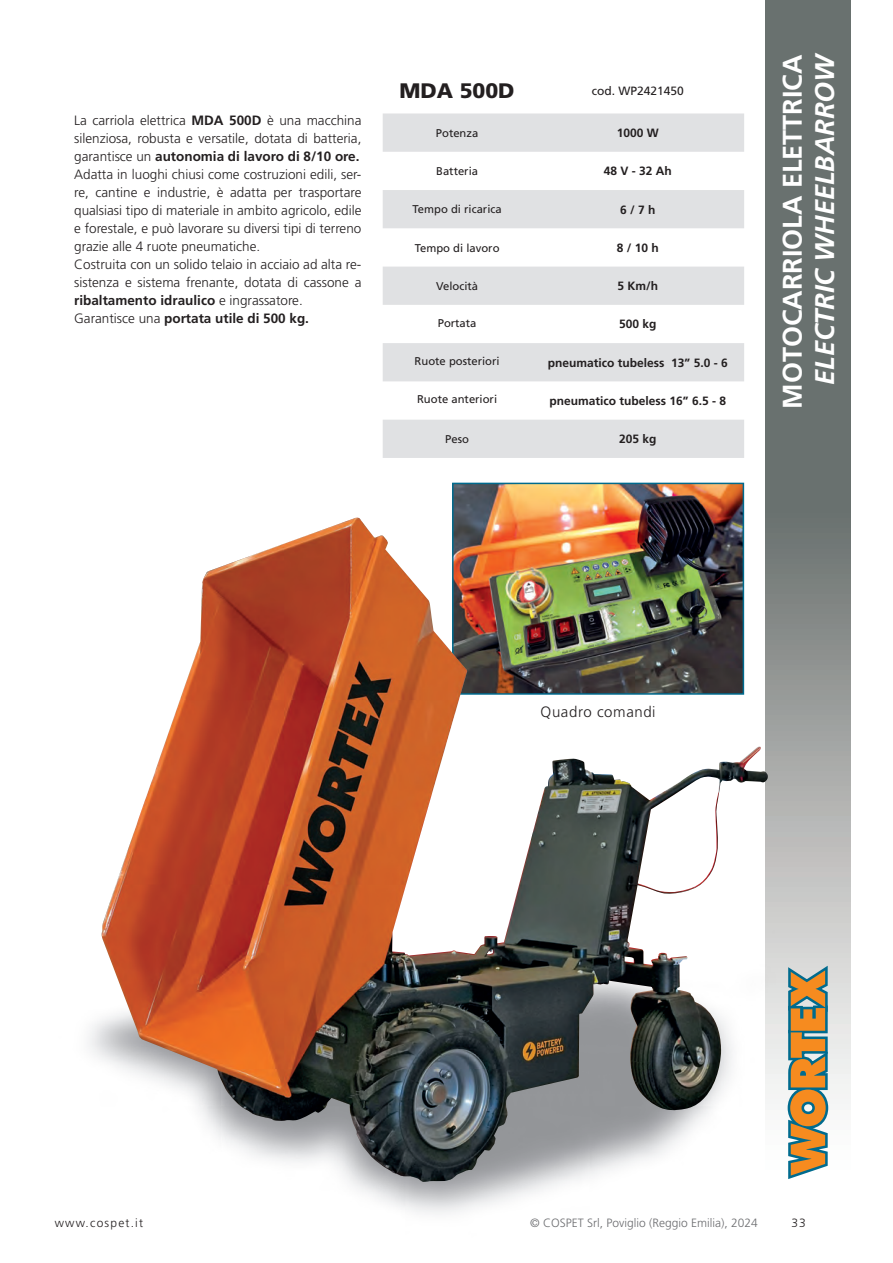
<style>
.page{position:relative;width:893px;height:1263px;background:#fff}
.page>*{position:absolute;margin:0;border:0;box-sizing:border-box;transform-origin:0 0}
.t1{font:700 27px "Frutiger LT Std";color:#fff}
.t2{font:italic 700 27px "Frutiger LT Std";color:#fff}
.t3{font:900 21px "Frutiger LT Std";color:#231f20}
.t4{font:300 15px "Frutiger LT Std";letter-spacing:.04em;color:#231f20}
.t5{font:300 13.5px/18px "Frutiger LT Std";color:#231f20}
.t6{font:700 12px "Frutiger LT Std";color:#231f20}
.t7{font:300 12px "Frutiger LT Std";color:#6c6d70}
.t8{font:300 12px "Frutiger LT Std";letter-spacing:.1em;color:#231f20}
.t9{font:12px "Frutiger LT Std";color:#231f20}
.t10{font:11.25px "Frutiger LT Std";color:#231f20}
.s1{font-weight:700}
</style>
<div class="page">
<svg style="left:765px;top:0;width:85px;height:923px;background:#808583"></svg>
<svg style="left:383px;top:113px;width:361px;height:345px;fill:#e0e1e3"></svg>
<img style="left:455px;top:486px;width:286px;height:206px">
<div style="left:452px;top:483px;width:292px;height:212px;border:2px solid #006b8e"></div>
<img style="left:89px;top:923px;width:762px;height:291px">
<img style="left:101px;top:518px;width:620px;height:664px">
<p class="t5" style="left:74px;top:112px;width:289px">La carriola elettrica <span class="s1">MDA 500D</span> è una macchina silenziosa, robusta e versatile, dotata di batteria, garantisce un <span class="s1">autonomia di lavoro di 8/10 ore.<br></span>Adatta in luoghi chiusi come costruzioni edili, ser&shy;re, cantine e industrie, è adatta per trasportare qualsiasi tipo di materiale in ambito agricolo, edile e forestale, e può lavorare su diversi tipi di terreno grazie alle 4 ruote pneumatiche.<br>Costruita con un solido telaio in acciaio ad alta re&shy;sistenza e sistema frenante, dotata di cassone a <span class="s1">ribaltamento idraulico</span> e ingrassatore.<br>Garantisce una <span class="s1">portata utile di 500 kg.</span></p>
<h2 class="t3" style="left:400px;top:78px;width:116px">MDA 500D</h2>
<p class="t9" style="left:592px;top:83px;width:94px">cod. WP2421450</p>
<p class="t10" style="left:436px;top:126px;width:44px">Potenza</p>
<p class="t6" style="left:617px;top:126px;width:44px">1000 W</p>
<p class="t10" style="left:436px;top:165px;width:43px">Batteria</p>
<p class="t6" style="left:604px;top:164px;width:70px">48 V - 32 Ah</p>
<p class="t10" style="left:412px;top:203px;width:91px">Tempo di ricarica</p>
<p class="t6" style="left:620px;top:202px;width:37px">6 / 7 h</p>
<p class="t10" style="left:415px;top:241px;width:86px">Tempo di lavoro</p>
<p class="t6" style="left:617px;top:241px;width:44px">8 / 10 h</p>
<p class="t10" style="left:436px;top:279px;width:44px">Velocità</p>
<p class="t6" style="left:617px;top:279px;width:42px">5 Km/h</p>
<p class="t10" style="left:438px;top:316px;width:40px">Portata</p>
<p class="t6" style="left:619px;top:317px;width:39px">500 kg</p>
<p class="t10" style="left:415px;top:354px;width:87px">Ruote posteriori</p>
<p class="t6" style="left:548px;top:356px;width:181px">pneumatico tubeless 13” 5.0 - 6</p>
<p class="t10" style="left:417px;top:393px;width:82px">Ruote anteriori</p>
<p class="t6" style="left:550px;top:394px;width:178px">pneumatico tubeless 16” 6.5 - 8</p>
<p class="t10" style="left:445px;top:432px;width:25px">Peso</p>
<p class="t6" style="left:619px;top:432px;width:39px">205 kg</p>
<h1 class="t1" style="left:777px;top:409px;width:356px;rotate:-90deg">MOTOCARRIOLA ELETTRICA</h1>
<h1 class="t2" style="left:809px;top:385px;width:334px;rotate:-90deg">ELECTRIC WHEELBARROW</h1>
<p class="t4" style="left:541px;top:703px;width:117px">Quadro comandi</p>
<p class="t7" style="left:530px;top:1216px;width:229px">© COSPET Srl, Poviglio (Reggio Emilia), 2024</p>
<p class="t8" style="left:55px;top:1216px;width:90px">www.cospet.it</p>
<p class="t8" style="left:791px;top:1216px;width:16px">33</p>
</div>
